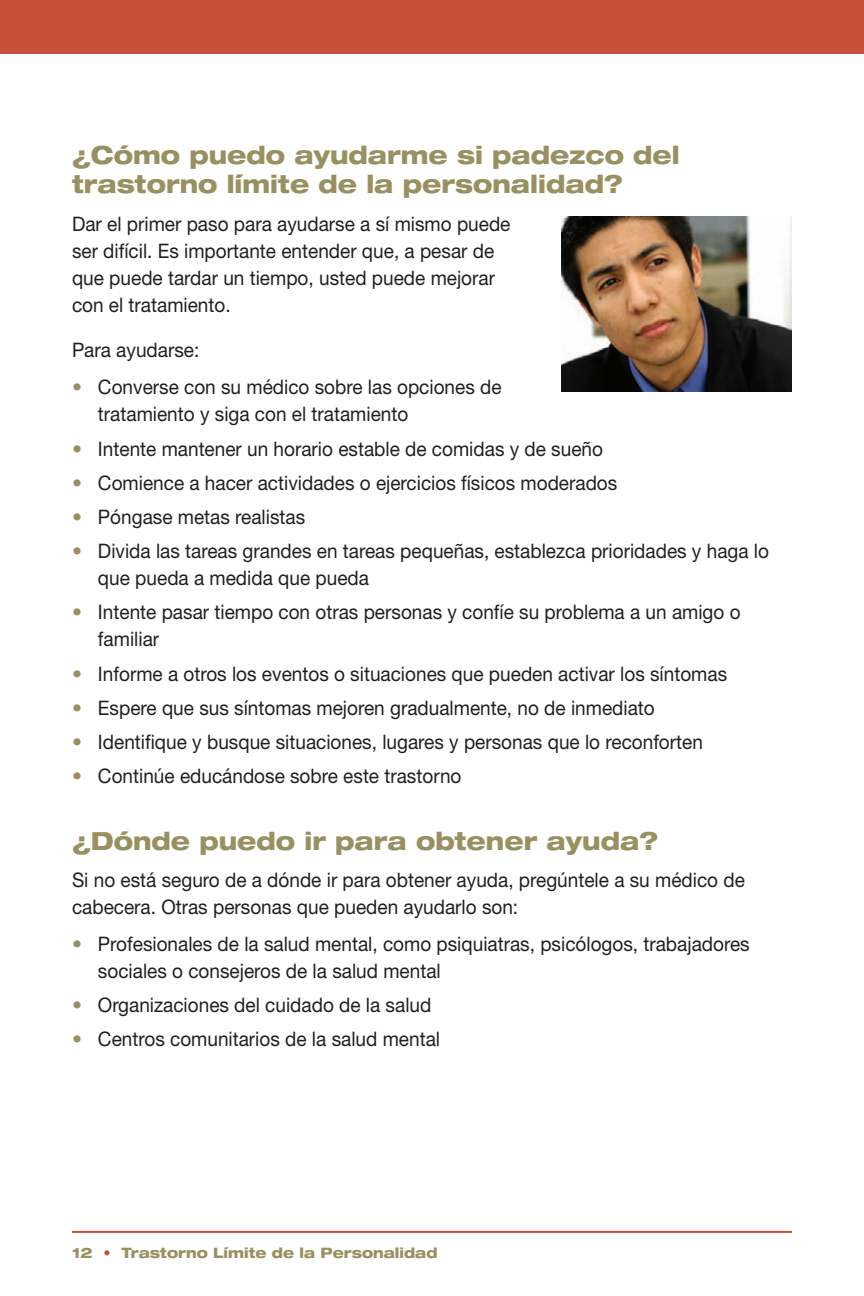
<style>
.page{position:relative;width:864px;height:1296px;background:#fff}
.page>*{position:absolute;margin:0;border:0;box-sizing:border-box;transform-origin:0 0}
.t1{font:800 expanded 25px/29px "Helvetica Neue";color:#999061;scale:.95 1}
.t2{font:20px/27px "Helvetica Neue";color:#231f20;scale:.95 1}
.t3{font:800 expanded 14.4px "Helvetica Neue";color:#999061;scale:.95 1}
.s1{font-weight:700;color:#999061}
.s2{font-weight:900;font-stretch:normal;color:#c8503b}
</style>
<div class="page">
<div style="left:0;top:0;width:864px;height:54px;background:#c8503b"></div>
<hr style="left:72px;top:1231px;width:720px;height:2px;background:#c8503b">
<img style="left:561px;top:216px;width:231px;height:175px">
<h2 class="t1" style="left:72px;top:140px;width:641px">¿Cómo puedo ayudarme si padezco del trastorno límite de la personalidad?</h2>
<p class="t2" style="left:72px;top:210px;width:463px">Dar el primer paso para ayudarse a sí mismo puede ser difícil. Es importante entender que, a pesar de que puede tardar un tiempo, usted puede mejorar con el tratamiento.</p>
<p class="t2" style="left:72px;top:336px;width:136px">Para ayudarse:</p>
<p class="t2" style="left:98px;top:373px;width:426px;text-indent:-26px"><span class="s1">•</span> Converse con su médico sobre las opciones de tratamiento y siga con el tratamiento</p>
<p class="t2" style="left:72px;top:435px;width:561px"><span class="s1">•</span> Intente mantener un horario estable de comidas y de sueño</p>
<p class="t2" style="left:72px;top:469px;width:576px"><span class="s1">•</span> Comience a hacer actividades o ejercicios físicos moderados</p>
<p class="t2" style="left:72px;top:503px;width:247px"><span class="s1">•</span> Póngase metas realistas</p>
<p class="t2" style="left:98px;top:537px;width:708px;text-indent:-26px"><span class="s1">•</span> Divida las tareas grandes en tareas pequeñas, establezca prioridades y haga lo que pueda a medida que pueda</p>
<p class="t2" style="left:98px;top:598px;width:678px;text-indent:-26px"><span class="s1">•</span> Intente pasar tiempo con otras personas y confíe su problema a un amigo o familiar</p>
<p class="t2" style="left:72px;top:660px;width:691px"><span class="s1">•</span> Informe a otros los eventos o situaciones que pueden activar los síntomas</p>
<p class="t2" style="left:72px;top:694px;width:615px"><span class="s1">•</span> Espere que sus síntomas mejoren gradualmente, no de inmediato</p>
<p class="t2" style="left:72px;top:728px;width:666px"><span class="s1">•</span> Identifique y busque situaciones, lugares y personas que lo reconforten</p>
<p class="t2" style="left:72px;top:762px;width:412px"><span class="s1">•</span> Continúe educándose sobre este trastorno</p>
<h2 class="t1" style="left:72px;top:825px;width:619px">¿Dónde puedo ir para obtener ayuda?</h2>
<p class="t2" style="left:72px;top:866px;width:710px">Si no está seguro de a dónde ir para obtener ayuda, pregúntele a su médico de cabecera. Otras personas que pueden ayudarlo son:</p>
<p class="t2" style="left:98px;top:930px;width:688px;text-indent:-26px"><span class="s1">•</span> Profesionales de la salud mental, como psiquiatras, psicólogos, trabajadores sociales o consejeros de la salud mental</p>
<p class="t2" style="left:72px;top:991px;width:380px"><span class="s1">•</span> Organizaciones del cuidado de la salud</p>
<p class="t2" style="left:72px;top:1025px;width:389px"><span class="s1">•</span> Centros comunitarios de la salud mental</p>
<p class="t3" style="left:72px;top:1244px;width:386px">12 <span class="s2">•</span> Trastorno Límite de la Personalidad</p>
</div>
